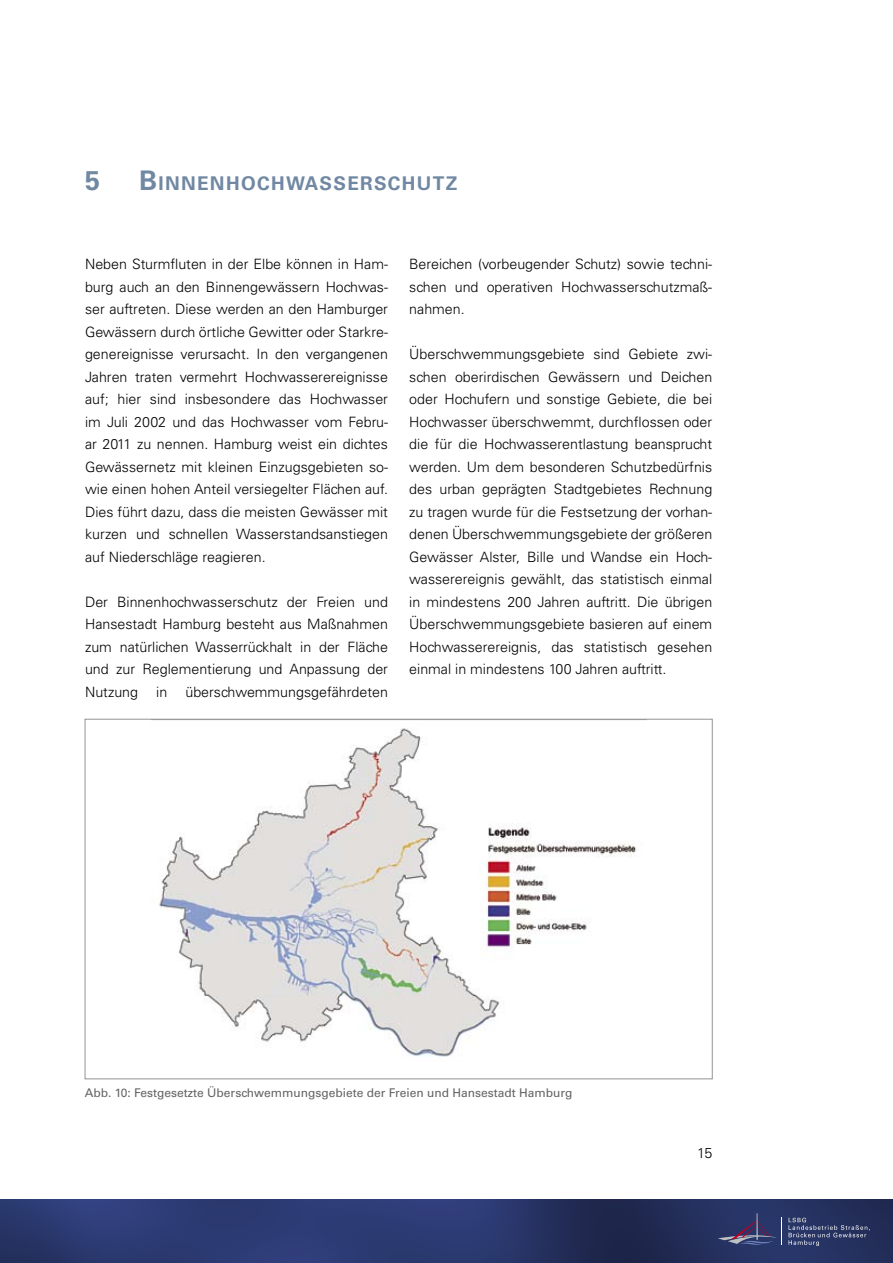
<style>
.page{position:relative;width:893px;height:1263px;background:#fff}
.page>*{position:absolute;margin:0;border:0;box-sizing:border-box;transform-origin:0 0}
.t1{font:700 27px "Univers LT";color:#7188a3}
.t2{font:700 18.9px "Univers LT";letter-spacing:.07em;color:#7188a3}
.t3{font:300 14.25px/22.5px "Univers LT";color:#000;text-align:justify}
.t4{font:12px "Univers LT";color:#636363}
.s1{font-size:27px}
</style>
<div class="page">
<img style="left:0;top:1199px;width:893px;height:64px">
<svg style="left:718px;top:1213px;width:152px;height:33px;background:#39426e"></svg>
<img style="left:159px;top:728px;width:478px;height:329px">
<h1 class="t1" style="left:85px;top:165px;width:17px">5</h1>
<h1 class="t2" style="left:139px;top:173px;width:320px"><span class="s1">B</span>INNENHOCHWASSERSCHUTZ</h1>
<p class="t3" style="left:85px;top:253px;width:304px">Neben Sturmfluten in der Elbe können in Ham&shy;burg auch an den Binnengewässern Hochwas&shy;ser auftreten. Diese werden an den Hamburger Gewässern durch örtliche Gewitter oder Starkre&shy;genereignisse verursacht. In den vergangenen Jahren traten vermehrt Hochwasserereignisse auf; hier sind insbesondere das Hochwasser im Juli 2002 und das Hochwasser vom Febru&shy;ar 2011 zu nennen. Hamburg weist ein dichtes Gewässernetz mit kleinen Einzugsgebieten so&shy;wie einen hohen Anteil versiegelter Flächen auf.<br>Dies führt dazu, dass die meisten Gewässer mit kurzen und schnellen Wasserstandsanstiegen auf Niederschläge reagieren.</p>
<p class="t3" style="left:85px;top:590px;width:304px">Der Binnenhochwasserschutz der Freien und Hansestadt Hamburg besteht aus Maßnahmen zum natürlichen Wasserrückhalt in der Fläche und zur Reglementierung und Anpassung der Nutzung</p>
<p class="t3" style="left:156px;top:680px;width:13px">in</p>
<p class="t3" style="left:185px;top:680px;width:204px">überschwemmungsgefährdeten</p>
<p class="t3" style="left:409px;top:253px;width:304px">Bereichen (vorbeugender Schutz) sowie techni&shy;schen und operativen Hochwasserschutzmaß&shy;nahmen.</p>
<p class="t3" style="left:409px;top:343px;width:304px">Überschwemmungsgebiete sind Gebiete zwi&shy;schen oberirdischen Gewässern und Deichen oder Hochufern und sonstige Gebiete, die bei Hochwasser überschwemmt, durchflossen oder die für die Hochwasserentlastung beansprucht werden. Um dem besonderen Schutzbedürfnis des urban geprägten Stadtgebietes Rechnung zu tragen wurde für die Festsetzung der vorhan&shy;denen Überschwemmungsgebiete der größeren Gewässer Alster, Bille und Wandse ein Hoch&shy;wasserereignis gewählt, das statistisch einmal in mindestens 200 Jahren auftritt. Die übrigen Überschwemmungsgebiete basieren auf einem Hochwasserereignis, das statistisch gesehen einmal in mindestens 100 Jahren auftritt.</p>
<p class="t4" style="left:85px;top:1086px;width:489px">Abb. 10: Festgesetzte Überschwemmungsgebiete der Freien und Hansestadt Hamburg</p>
<p class="t3" style="left:697px;top:1142px;width:17px">15</p>
</div>
